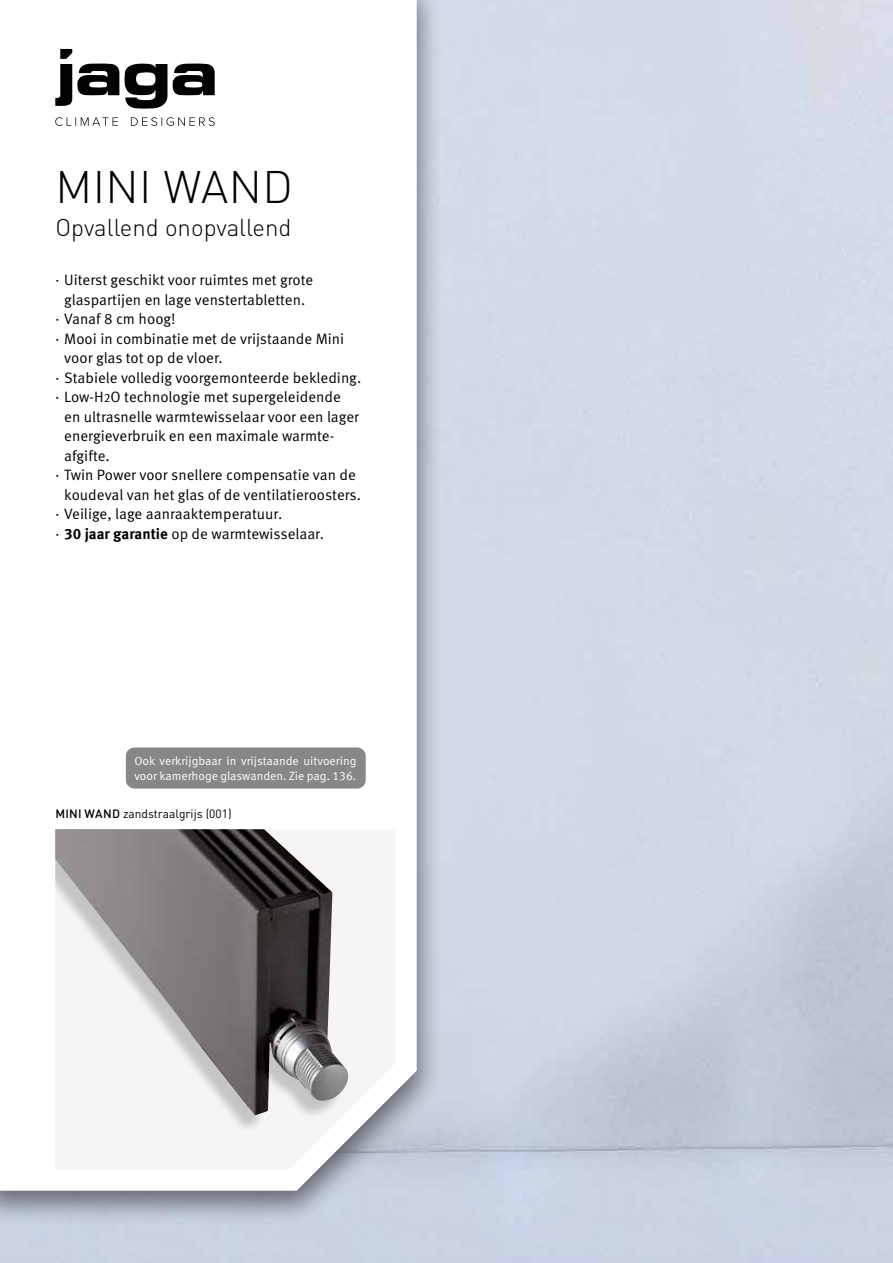
<style>
.page{position:relative;width:893px;height:1263px;background:#fff}
.page>*{position:absolute;margin:0;border:0;box-sizing:border-box;transform-origin:0 0}
.t1{font:300 45px "DIN Pro";letter-spacing:.01em;color:#000}
.t2{font:300 24px "DIN Pro";color:#000}
.t3{font:15px "Meta Pro";color:#000}
.t4{font:12px/15px "Meta Pro";color:#fff}
.t5{font:12px "DIN Pro";color:#000}
.s1{font-size:12px}
.s2{font-weight:700}
.s3{font-weight:500}
</style>
<div class="page">
<div style="left:0;top:0;width:443px;height:1227px;background:#000;opacity:.5"></div>
<svg style="left:0;top:0;width:417px;height:1191px"></svg>
<svg style="left:55px;top:829px;width:340px;height:340px;fill:#f6f5f4"></svg>
<svg style="left:55px;top:1116px;width:290px;height:17px;fill:#f6f5f4"></svg>
<img style="left:55px;top:829px;width:296px;height:287px">
<svg style="left:55px;top:49px;width:160px;height:77px"></svg>
<div style="left:126px;top:747px;width:240px;height:41px;background:#868786;border-radius:9px"></div>
<h1 class="t1" style="left:56px;top:156px;width:239px">MINI WAND</h1>
<h2 class="t2" style="left:55px;top:211px;width:237px">Opvallend onopvallend</h2>
<p class="t3" style="left:55px;top:271px;width:260px">· Uiterst geschikt voor ruimtes met grote</p>
<p class="t3" style="left:64px;top:290px;width:243px">glaspartijen en lage venstertabletten.</p>
<p class="t3" style="left:55px;top:310px;width:122px">· Vanaf 8 cm hoog!</p>
<p class="t3" style="left:55px;top:329px;width:291px">· Mooi in combinatie met de vrijstaande Mini</p>
<p class="t3" style="left:64px;top:349px;width:160px">voor glas tot op de vloer.</p>
<p class="t3" style="left:55px;top:368px;width:307px">· Stabiele volledig voorgemonteerde bekleding.</p>
<p class="t3" style="left:55px;top:388px;width:287px">· Low-H<span class="s1">2</span>O technologie met supergeleidende</p>
<p class="t3" style="left:64px;top:407px;width:296px">en ultrasnelle warmtewisselaar voor een lager</p>
<p class="t3" style="left:64px;top:427px;width:272px">energieverbruik en een maximale warmte-</p>
<p class="t3" style="left:64px;top:446px;width:47px">afgifte.</p>
<p class="t3" style="left:55px;top:466px;width:302px">· Twin Power voor snellere compensatie van de</p>
<p class="t3" style="left:64px;top:485px;width:298px">koudeval van het glas of de ventilatieroosters.</p>
<p class="t3" style="left:55px;top:505px;width:229px">· Veilige, lage aanraaktemperatuur.</p>
<p class="t3" style="left:55px;top:524px;width:270px">· <span class="s2">30 jaar garantie</span> op de warmtewisselaar.</p>
<p class="t4" style="left:134px;top:753px;width:224px">Ook verkrijgbaar in vrijstaande uitvoering voor kamerhoge glaswanden. Zie pag. 136.</p>
<p class="t5" style="left:55px;top:805px;width:178px"><span class="s3">MINI WAND</span> zandstraalgrijs (001)</p>
</div>
